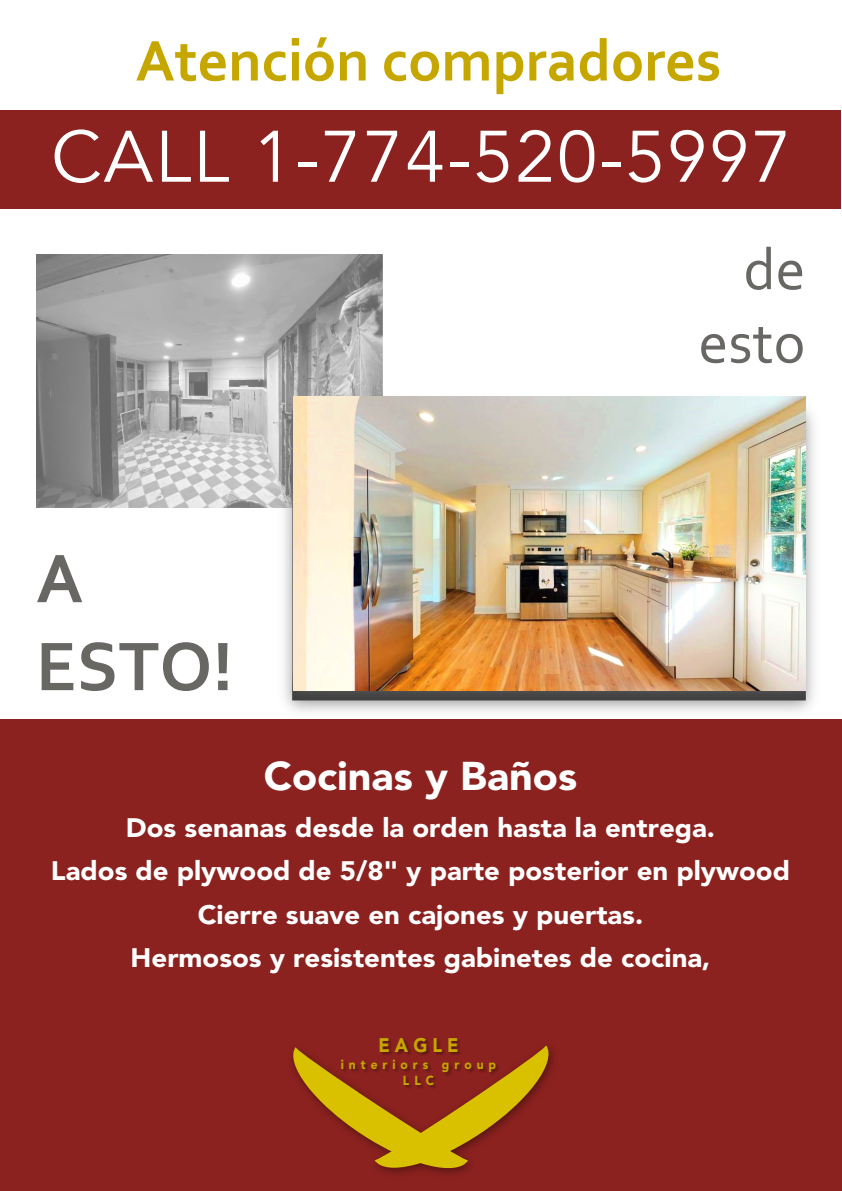
<style>
.page{position:relative;width:842px;height:1191px;background:#fff}
.page>*{position:absolute;margin:0;border:0;box-sizing:border-box;transform-origin:0 0}
.t1{font:700 72px/87.9px "Corbel";color:#686764}
.t2{font:700 60px "Corbel";color:#c5a700}
.t3{font:60px/73.3px "Corbel";color:#686764;text-align:right}
.t4{font:900 39.8px "Avenir LT Std";color:#fff;scale:1.04 1}
.t5{font:900 26.5px/43.5px "Avenir LT Std";color:#fff;text-align:center;scale:1.04 1}
.t6{font:900 19.6px "Avenir LT Std";letter-spacing:.28em;color:#c5a700;scale:.92 1}
.t7{font:900 13.1px/15.7px "Avenir LT Std";letter-spacing:.415em;color:#c5a700;text-align:center;scale:.92 1}
</style>
<div class="page">
<div style="left:0;top:719px;width:842px;height:472px;background:#8b221f"></div>
<img style="left:36px;top:254px;width:346px;height:253px">
<img style="left:273px;top:395px;width:541px;height:317px">
<div style="left:0;top:110px;width:841px;height:98px;background:#8b221f"></div>
<img style="left:293px;top:396px;width:512px;height:294px">
<svg style="left:55px;top:129px;width:98px;height:54px"></svg>
<svg style="left:162px;top:131px;width:29px;height:51px"></svg>
<svg style="left:200px;top:131px;width:29px;height:51px"></svg>
<svg style="left:260px;top:131px;width:18px;height:51px"></svg>
<div style="left:298px;top:162px;width:18px;height:5px;background:#fff"></div>
<svg style="left:325px;top:131px;width:30px;height:51px"></svg>
<svg style="left:367px;top:131px;width:30px;height:51px"></svg>
<svg style="left:408px;top:131px;width:34px;height:51px"></svg>
<div style="left:450px;top:162px;width:18px;height:5px;background:#fff"></div>
<svg style="left:476px;top:131px;width:32px;height:52px"></svg>
<svg style="left:518px;top:130px;width:33px;height:52px"></svg>
<svg style="left:560px;top:130px;width:34px;height:53px"></svg>
<div style="left:602px;top:162px;width:18px;height:5px;background:#fff"></div>
<svg style="left:629px;top:131px;width:31px;height:52px"></svg>
<svg style="left:671px;top:130px;width:33px;height:52px"></svg>
<svg style="left:713px;top:130px;width:33px;height:52px"></svg>
<svg style="left:755px;top:131px;width:30px;height:51px"></svg>
<svg style="left:292px;top:1045px;width:262px;height:129px"></svg>
<h2 class="t2" style="left:135px;top:36px;width:587px">Atención compradores</h2>
<h1 class="t1" style="left:36px;top:540px;width:199px">A<br>ESTO!</h1>
<h2 class="t3" style="left:698px;top:238px;width:109px">de esto</h2>
<h3 class="t4" style="left:264px;top:760px;width:303px">Cocinas y Baños</h3>
<p class="t5" style="left:51px;top:808px;width:712px">Dos senanas desde la orden hasta la entrega.<br>Lados de plywood de 5/8" y parte posterior en plywood Cierre suave en cajones y puertas.<br>Hermosos y resistentes gabinetes de cocina,</p>
<p class="t6" style="left:379px;top:1036px;width:88px">EAGLE</p>
<p class="t7" style="left:341px;top:1057px;width:170px">interiors group<br>LLC</p>
</div>
